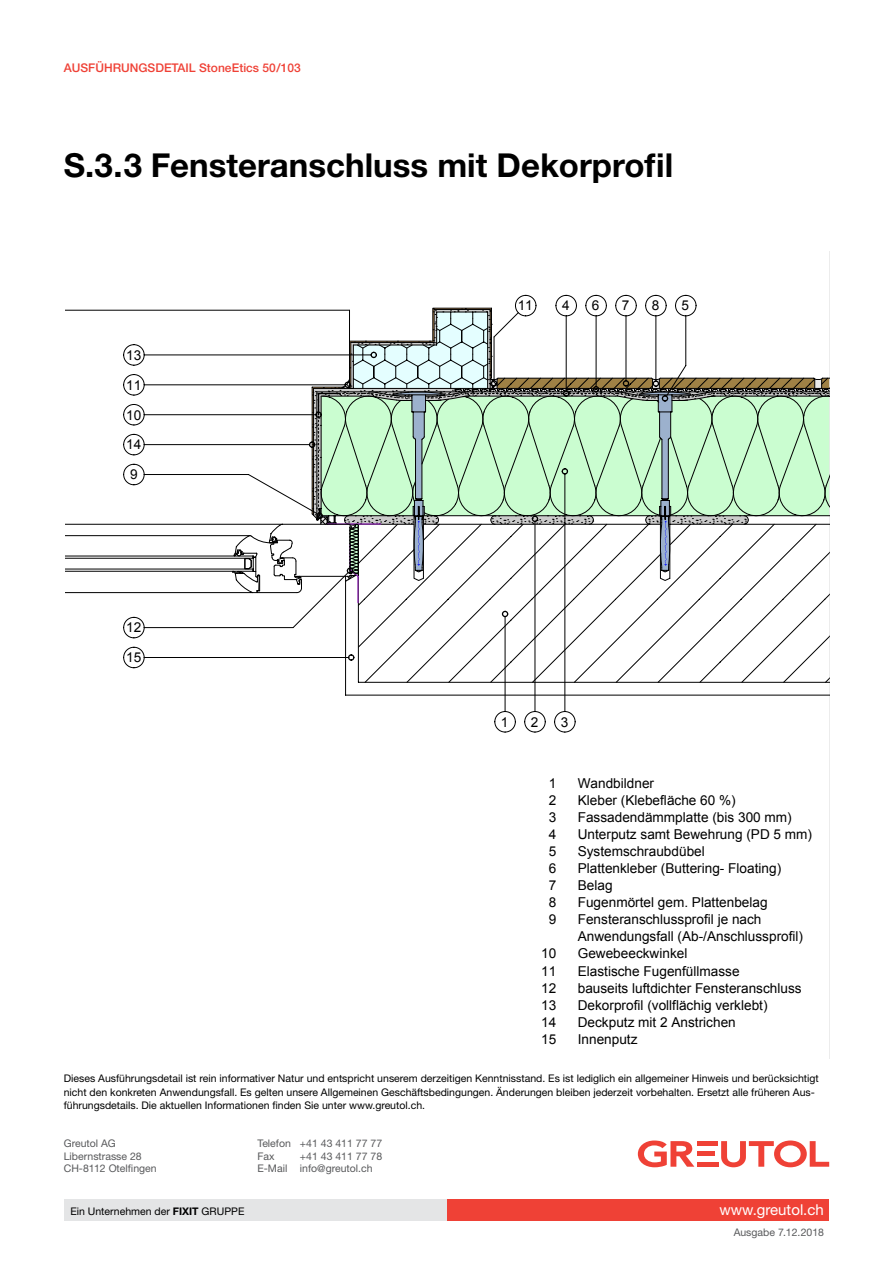
<style>
.page{position:relative;width:893px;height:1263px;background:#fff}
.page>*{position:absolute;margin:0;border:0;box-sizing:border-box;transform-origin:0 0}
.t1{font:700 33px "Helvetica Neue LT Std";color:#000}
.t2{font:700 17.85px "Arial";color:#000}
.t3{font:15px "Helvetica Neue LT Std";color:#fff}
.t4{font:13.65px/17.1px "Arial";color:#000}
.t5{font:500 12px "Helvetica Neue LT Std";color:#ef4136}
.t6{font:10.5px/13.5px "Helvetica Neue LT Std";color:#000}
.t7{font:10.5px/12.6px "Helvetica Neue LT Std";color:#58595b}
.s1{font-weight:700}
</style>
<div class="page">
<div style="left:446px;top:1199px;width:383px;height:21px;background:#ef4136"></div>
<div style="left:64px;top:1199px;width:382px;height:21px;background:#e4e5e6"></div>
<svg style="left:638px;top:1140px;width:56px;height:27px"></svg>
<div style="left:697px;top:1141px;width:21px;height:5px;background:#ef4136"></div>
<div style="left:697px;top:1151px;width:17px;height:5px;background:#ef4136"></div>
<div style="left:697px;top:1162px;width:22px;height:5px;background:#ef4136"></div>
<svg style="left:721px;top:1140px;width:108px;height:27px"></svg>
<hr style="left:65px;top:1061px;width:764px;height:1px;background:#a2a3a2">
<hr style="left:65px;top:252px;width:764px;height:1px;background:#a2a3a2">
<hr style="left:830px;top:252px;width:1px;height:806px;background:#a2a3a2">
<svg style="left:345px;top:638px;width:484px;height:57px"></svg>
<svg style="left:123px;top:647px;width:22px;height:21px"></svg>
<svg style="left:65px;top:523px;width:58px;height:70px"></svg>
<svg style="left:554px;top:711px;width:22px;height:21px"></svg>
<svg style="left:524px;top:711px;width:22px;height:21px"></svg>
<svg style="left:494px;top:711px;width:22px;height:21px"></svg>
<hr style="left:65px;top:310px;width:284px;height:1px;background:#000">
<svg style="left:347px;top:654px;width:8px;height:7px"></svg>
<hr style="left:144px;top:657px;width:205px;height:1px;background:#000">
<hr style="left:505px;top:616px;width:1px;height:95px;background:#000">
<hr style="left:535px;top:521px;width:1px;height:190px;background:#000">
<hr style="left:565px;top:474px;width:1px;height:237px;background:#000">
<svg style="left:123px;top:295px;width:707px;height:343px"></svg>
<hr style="left:144px;top:444px;width:166px;height:1px;background:#000">
<p class="t5" style="left:64px;top:61px;width:239px">AUSFÜHRUNGSDETAIL StoneEtics 50/103</p>
<h1 class="t1" style="left:64px;top:145px;width:611px">S.3.3 Fensteranschluss mit Dekorprofil</h1>
<h2 class="t2" style="left:61px;top:151px;width:80px">Detail 2.2</h2>
<p class="t4" style="left:126px;top:347px;width:17px">13</p>
<p class="t4" style="left:126px;top:376px;width:17px">11</p>
<p class="t4" style="left:126px;top:406px;width:17px">10</p>
<p class="t4" style="left:126px;top:436px;width:17px">14</p>
<p class="t4" style="left:130px;top:466px;width:9px">9</p>
<p class="t4" style="left:126px;top:619px;width:17px">12</p>
<p class="t4" style="left:126px;top:649px;width:17px">15</p>
<p class="t4" style="left:518px;top:297px;width:17px">11</p>
<p class="t4" style="left:562px;top:297px;width:9px">4</p>
<p class="t4" style="left:592px;top:297px;width:9px">6</p>
<p class="t4" style="left:622px;top:297px;width:9px">7</p>
<p class="t4" style="left:652px;top:297px;width:9px">8</p>
<p class="t4" style="left:682px;top:297px;width:9px">5</p>
<p class="t4" style="left:501px;top:713px;width:9px">1</p>
<p class="t4" style="left:531px;top:713px;width:9px">2</p>
<p class="t4" style="left:561px;top:713px;width:9px">3</p>
<p class="t4" style="left:549px;top:774px;width:9px">1</p>
<p class="t4" style="left:578px;top:774px;width:78px">Wandbildner</p>
<p class="t4" style="left:549px;top:791px;width:9px;text-align:justify">2<br>3<br>4<br>5<br>6</p>
<p class="t4" style="left:578px;top:791px;width:160px">Kleber (Klebefläche 60 %)</p>
<p class="t4" style="left:578px;top:808px;width:236px">Fassadendämmplatte (bis 300 mm)<br>Unterputz samt Bewehrung (PD 5 mm)<br>Systemschraubdübel<br>Plattenkleber (Buttering- Floating)</p>
<p class="t4" style="left:549px;top:877px;width:9px;text-align:justify">7<br>8<br>9</p>
<p class="t4" style="left:578px;top:877px;width:191px">Belag<br>Fugenmörtel gem. Plattenbelag</p>
<p class="t4" style="left:578px;top:911px;width:227px">Fensteranschlussprofil je nach<br>Anwendungsfall (Ab-/Anschlussprofil)</p>
<p class="t4" style="left:541px;top:945px;width:17px">10<br>11</p>
<p class="t4" style="left:578px;top:945px;width:111px">Gewebeeckwinkel</p>
<p class="t4" style="left:578px;top:962px;width:163px">Elastische Fugenfüllmasse</p>
<p class="t4" style="left:541px;top:979px;width:17px">12<br>13</p>
<p class="t4" style="left:578px;top:979px;width:225px">bauseits luftdichter Fensteranschluss</p>
<p class="t4" style="left:578px;top:996px;width:191px">Dekorprofil (vollflächig verklebt)</p>
<p class="t4" style="left:541px;top:1013px;width:17px">14<br>15</p>
<p class="t4" style="left:578px;top:1013px;width:160px">Deckputz mit 2 Anstrichen</p>
<p class="t4" style="left:578px;top:1031px;width:61px">Innenputz</p>
<p class="t6" style="left:64px;top:1071px;width:756px">Dieses Ausführungsdetail ist rein informativer Natur und entspricht unserem derzeitigen Kenntnisstand. Es ist lediglich ein allgemeiner Hinweis und berücksichtigt nicht den konkreten Anwendungsfall. Es gelten unsere Allgemeinen Geschäftsbedingungen. Änderungen bleiben jederzeit vorbehalten. Ersetzt alle früheren Aus&shy;führungsdetails. Die aktuellen Informationen finden Sie unter www.greutol.ch.</p>
<p class="t7" style="left:64px;top:1137px;width:94px">Greutol AG<br>Libernstrasse 28<br>CH-8112 Otelfingen</p>
<p class="t7" style="left:257px;top:1137px;width:31px">Telefon<br>Fax<br>E-Mail</p>
<p class="t7" style="left:300px;top:1137px;width:83px">+41 43 411 77 77 +41 43 411 77 78 info@greutol.ch</p>
<p class="t6" style="left:70px;top:1204px;width:176px">Ein Unternehmen der <span class="s1">FIXIT</span> GRUPPE</p>
<p class="t3" style="left:719px;top:1201px;width:106px">www.greutol.ch</p>
<p class="t7" style="left:734px;top:1226px;width:91px">Ausgabe 7.12.2018</p>
</div>
